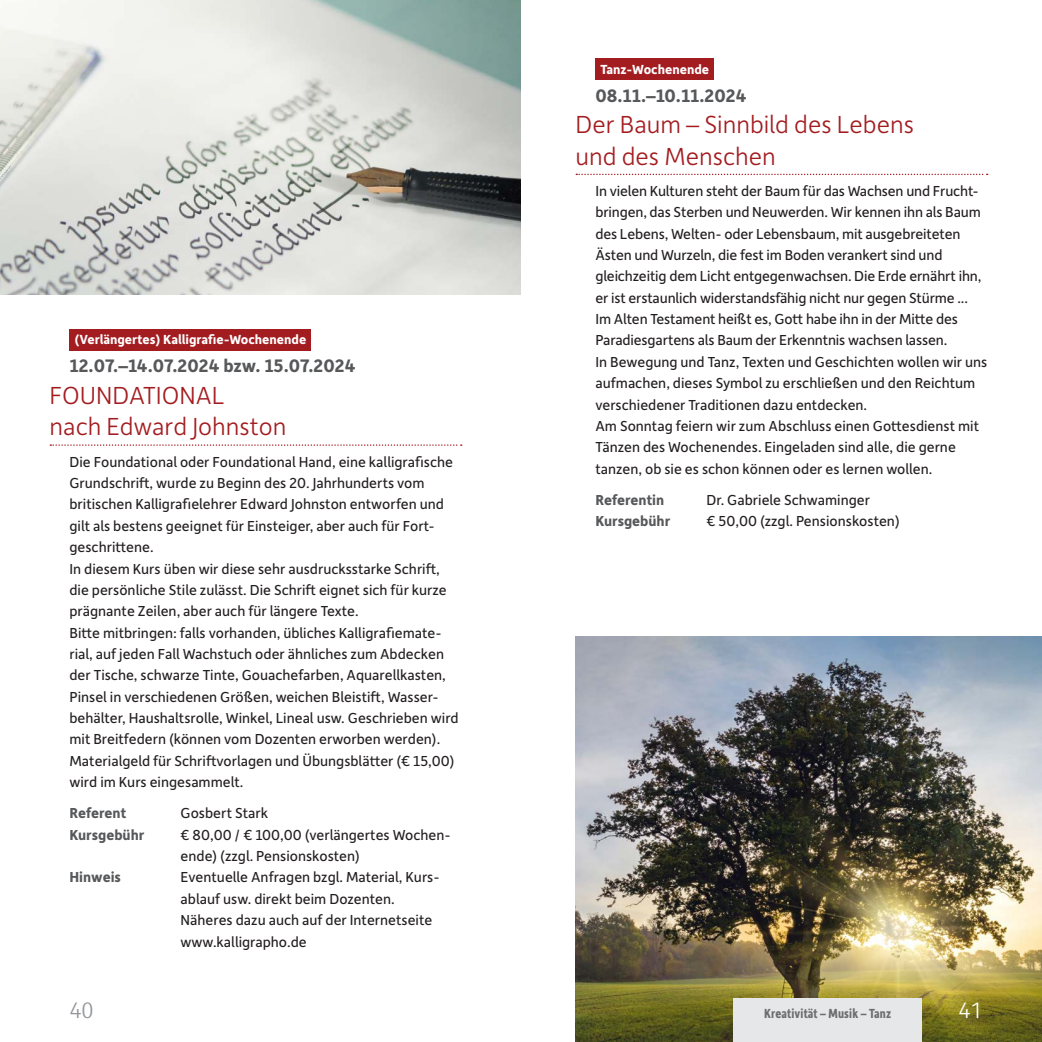
<style>
.page{position:relative;width:1042px;height:1042px;background:#fff}
.page>*{position:absolute;margin:0;border:0;box-sizing:border-box;transform-origin:0 0}
.t1{font:300 26.25px/31.5px "Depot New";color:#a31c20}
.t2{font:300 22.75px "FS Matthew";color:#939598}
.t3{font:300 22.75px "FS Matthew";color:#fff}
.t4{font:700 19.25px "Depot New";color:#57585a}
.t5{font:15.4px/21.3px "Depot New";color:#231f20}
.t6{font:700 15.4px "Depot New";color:#57585a}
.t7{font:700 14px "Depot New";color:#fff}
.t8{font:700 14px "Depot New Condensed";letter-spacing:.01em;color:#6c6d70}
</style>
<div class="page">
<div style="left:595px;top:58px;width:119px;height:21px;background:#a31c20"></div>
<svg style="left:576px;top:174px;width:411px;height:1px"></svg>
<div style="left:69px;top:329px;width:242px;height:21px;background:#a31c20"></div>
<svg style="left:50px;top:444px;width:412px;height:2px"></svg>
<img style="left:0;top:0;width:521px;height:294px">
<img style="left:575px;top:637px;width:467px;height:405px">
<div style="left:733px;top:998px;width:189px;height:44px;background:#e6e7e9"></div>
<p class="t7" style="left:74px;top:331px;width:233px">(Verlängertes) Kalligrafie-Wochenende</p>
<p class="t4" style="left:69px;top:353px;width:288px">12.07.–14.07.2024 bzw. 15.07.2024</p>
<h1 class="t1" style="left:50px;top:378px;width:238px">FOUNDATIONAL<br>nach Edward Johnston</h1>
<p class="t5" style="left:69px;top:450px;width:391px">Die Foundational oder Foundational Hand, eine kalligrafische Grundschrift, wurde zu Beginn des 20. Jahrhunderts vom britischen Kalligrafielehrer Edward Johnston entworfen und gilt als bestens geeignet für Einsteiger, aber auch für Fort&shy;geschrittene.<br>In diesem Kurs üben wir diese sehr ausdrucksstarke Schrift, die persönliche Stile zulässt. Die Schrift eignet sich für kurze prägnante Zeilen, aber auch für längere Texte.<br>Bitte mitbringen: falls vorhanden, übliches Kalligrafiemate&shy;rial, auf jeden Fall Wachstuch oder ähnliches zum Abdecken der Tische, schwarze Tinte, Gouachefarben, Aquarellkasten, Pinsel in verschiedenen Größen, weichen Bleistift, Wasser&shy;behälter, Haushaltsrolle, Winkel, Lineal usw. Geschrieben wird mit Breitfedern (können vom Dozenten erworben werden).<br>Materialgeld für Schriftvorlagen und Übungsblätter (€ 15,00) wird im Kurs eingesammelt.</p>
<p class="t6" style="left:69px;top:803px;width:58px">Referent</p>
<p class="t5" style="left:181px;top:802px;width:89px">Gosbert Stark</p>
<p class="t6" style="left:69px;top:824px;width:76px">Kursgebühr</p>
<p class="t5" style="left:181px;top:823px;width:272px">€ 80,00 / € 100,00 (verlängertes Wochen&shy;ende) (zzgl. Pensionskosten)</p>
<p class="t6" style="left:69px;top:867px;width:53px">Hinweis</p>
<p class="t5" style="left:181px;top:866px;width:261px">Eventuelle Anfragen bzgl. Material, Kurs&shy;ablauf usw. direkt beim Dozenten.<br>Näheres dazu auch auf der Internetseite www.kalligrapho.de</p>
<p class="t7" style="left:600px;top:60px;width:110px">Tanz-Wochenende</p>
<p class="t4" style="left:595px;top:83px;width:153px">08.11.–10.11.2024</p>
<h1 class="t1" style="left:575px;top:108px;width:340px">Der Baum – Sinnbild des Lebens und des Menschen</h1>
<p class="t5" style="left:595px;top:180px;width:393px">In vielen Kulturen steht der Baum für das Wachsen und Frucht&shy;bringen, das Sterben und Neuwerden. Wir kennen ihn als Baum des Lebens, Welten- oder Lebensbaum, mit ausgebreiteten Ästen und Wurzeln, die fest im Boden verankert sind und gleichzeitig dem Licht entgegenwachsen. Die Erde ernährt ihn, er ist erstaunlich widerstandsfähig nicht nur gegen Stürme ...<br>Im Alten Testament heißt es, Gott habe ihn in der Mitte des Paradiesgartens als Baum der Erkenntnis wachsen lassen.<br>In Bewegung und Tanz, Texten und Geschichten wollen wir uns aufmachen, dieses Symbol zu erschließen und den Reichtum verschiedener Traditionen dazu entdecken.<br>Am Sonntag feiern wir zum Abschluss einen Gottesdienst mit Tänzen des Wochenendes. Eingeladen sind alle, die gerne tanzen, ob sie es schon können oder es lernen wollen.</p>
<p class="t6" style="left:595px;top:490px;width:70px">Referentin</p>
<p class="t5" style="left:706px;top:488px;width:165px">Dr. Gabriele Schwaminger</p>
<p class="t6" style="left:595px;top:511px;width:76px">Kursgebühr</p>
<p class="t5" style="left:706px;top:510px;width:195px">€ 50,00 (zzgl. Pensionskosten)</p>
<h2 class="t2" style="left:69px;top:994px;width:26px">40</h2>
<p class="t8" style="left:764px;top:1004px;width:128px">Kreativität – Musik – Tanz</p>
<h2 class="t3" style="left:958px;top:994px;width:26px">41</h2>
</div>
